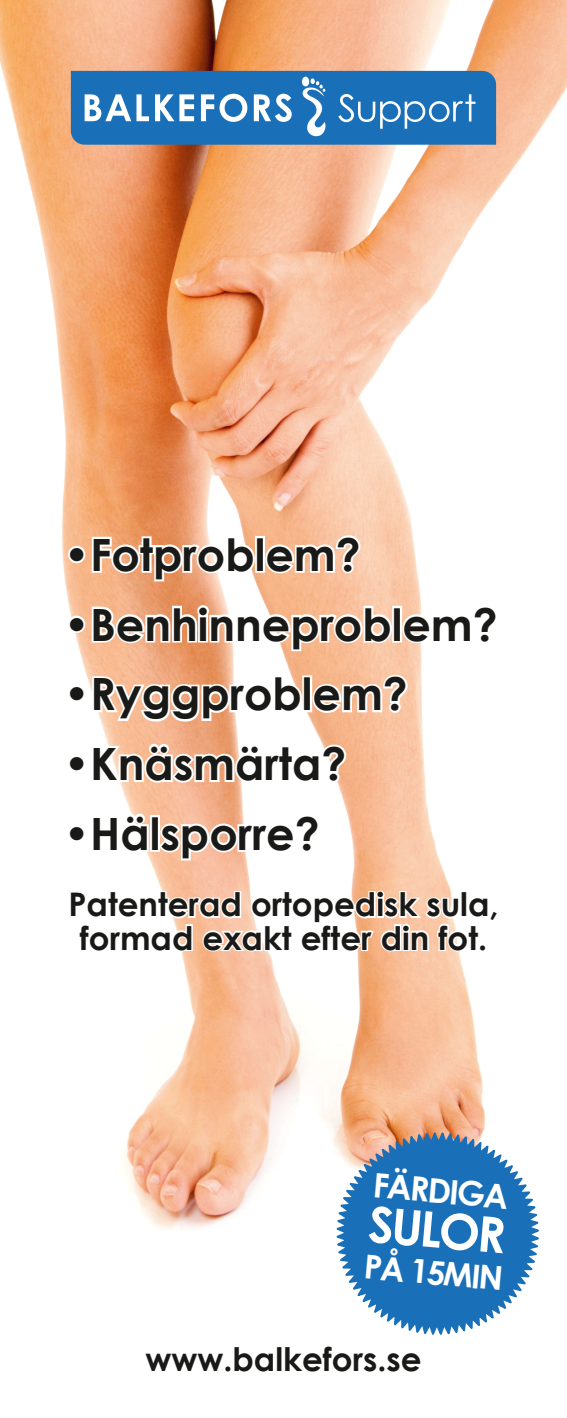
<style>
.page{position:relative;width:567px;height:1418px;background:#fff}
.page>*{position:absolute;margin:0;border:0;box-sizing:border-box;transform-origin:0 0}
.t1{font:700 49.12px "Century Gothic";color:#fff}
.t2{font:700 44.5px "Century Gothic";color:#191917}
.t3{font:700 33.7px "Century Gothic";color:#fff}
.t4{font:700 32.92px "Century Gothic";color:#fff}
.t5{font:700 32.5px/33px "Century Gothic";color:#191917;text-align:center}
</style>
<div class="page">
<img style="left:0;top:0;width:567px;height:1229px">
<svg style="left:71px;top:71px;width:425px;height:74px"></svg>
<svg style="left:66px;top:534px;width:191px;height:49px"></svg>
<div style="left:255px;top:536px;width:10px;height:36px;border:4px solid #fff"></div>
<svg style="left:263px;top:532px;width:100px;height:44px"></svg>
<svg style="left:66px;top:602px;width:328px;height:51px"></svg>
<div style="left:392px;top:605px;width:10px;height:37px;border:4px solid #fff"></div>
<svg style="left:400px;top:602px;width:100px;height:44px"></svg>
<svg style="left:66px;top:672px;width:344px;height:52px"></svg>
<svg style="left:66px;top:740px;width:283px;height:46px"></svg>
<svg style="left:66px;top:810px;width:256px;height:52px"></svg>
<svg style="left:68px;top:888px;width:433px;height:66px"></svg>
<svg style="left:332px;top:1127px;width:211px;height:208px"></svg>
<p class="t2" style="left:63px;top:526px;width:299px">•Fotproblem?</p>
<p class="t2" style="left:63px;top:596px;width:436px">•Benhinneproblem?</p>
<p class="t2" style="left:63px;top:666px;width:346px">•Ryggproblem?</p>
<p class="t2" style="left:63px;top:736px;width:285px">•Knäsmärta?</p>
<p class="t2" style="left:63px;top:805px;width:258px">•Hälsporre?</p>
<p class="t5" style="left:68px;top:887px;width:432px">Patenterad ortopedisk sula, formad exakt efter din fot.</p>
<p class="t3" style="left:375px;top:1163px;width:137px;rotate:5deg">FÄRDIGA</p>
<p class="t1" style="left:371px;top:1192px;width:139px;rotate:5deg">SULOR</p>
<p class="t4" style="left:366px;top:1245px;width:141px;rotate:5deg">PÅ 15MIN</p>
<p class="t5" style="left:145px;top:1342px;width:278px">www.balkefors.se</p>
</div>
